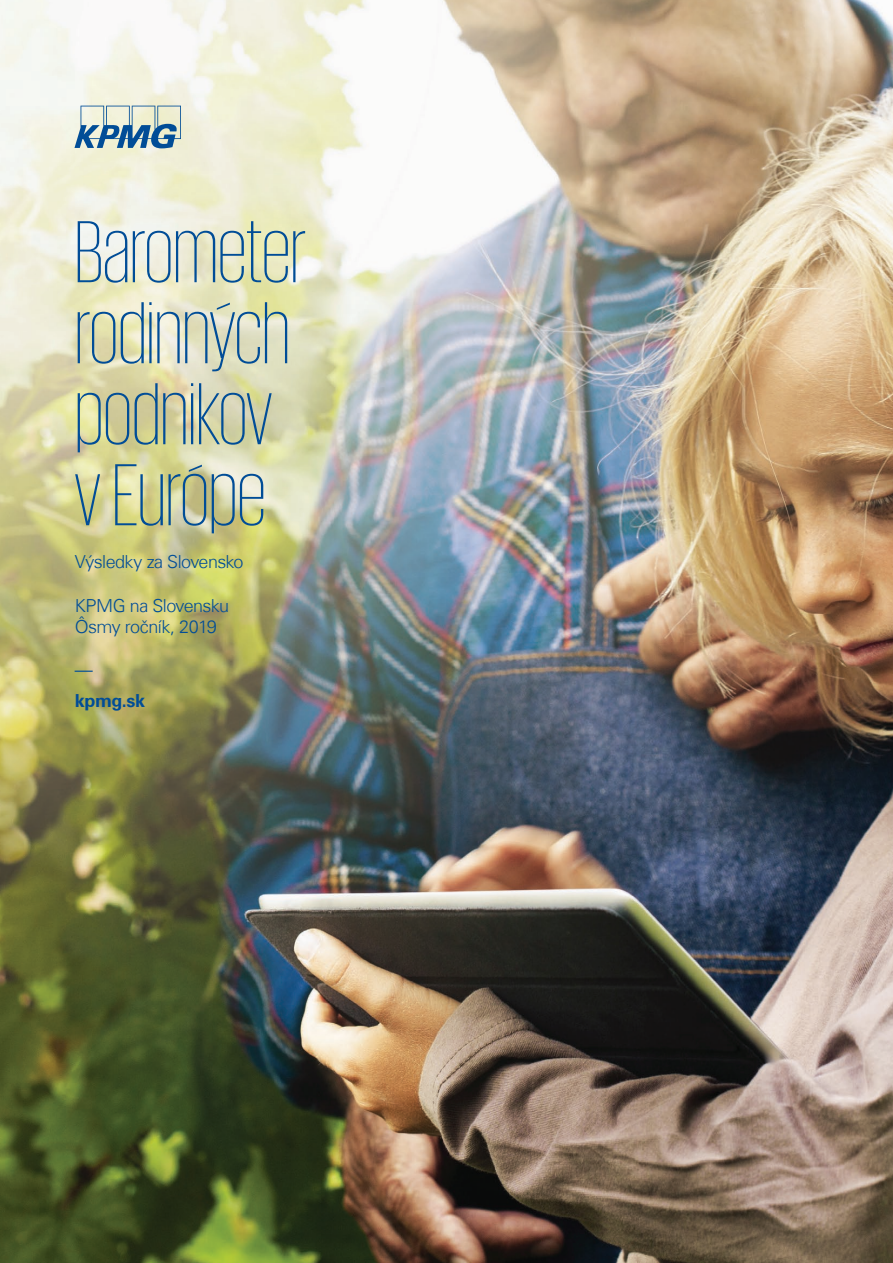
<style>
.page{position:relative;width:893px;height:1263px;background:#fff}
.page>*{position:absolute;margin:0;border:0;box-sizing:border-box;transform-origin:0 0}
.t1{font:200 90px/81px "KPMG";color:#014d97}
.t2{font:300 18px/21.6px "Universfor KPMG";letter-spacing:-.035em;color:#014d97}
.t3{font:700 18px "Universfor KPMG";letter-spacing:-.02em;color:#014d97}
</style>
<div class="page">
<img style="left:0;top:0;width:893px;height:1263px">
<svg style="left:74px;top:106px;width:107px;height:42px;background:#9db7c1"></svg>
<h1 class="t1" style="left:75px;top:209px;width:233px">Barometer rodinných podnikov v Európe</h1>
<p class="t2" style="left:75px;top:551px;width:170px">Výsledky za Slovensko</p>
<p class="t2" style="left:75px;top:594px;width:156px">KPMG na Slovensku<br>Ôsmy ročník, 2019</p>
<p class="t2" style="left:75px;top:659px;width:19px">—</p>
<p class="t3" style="left:75px;top:690px;width:72px">kpmg.sk</p>
</div>
